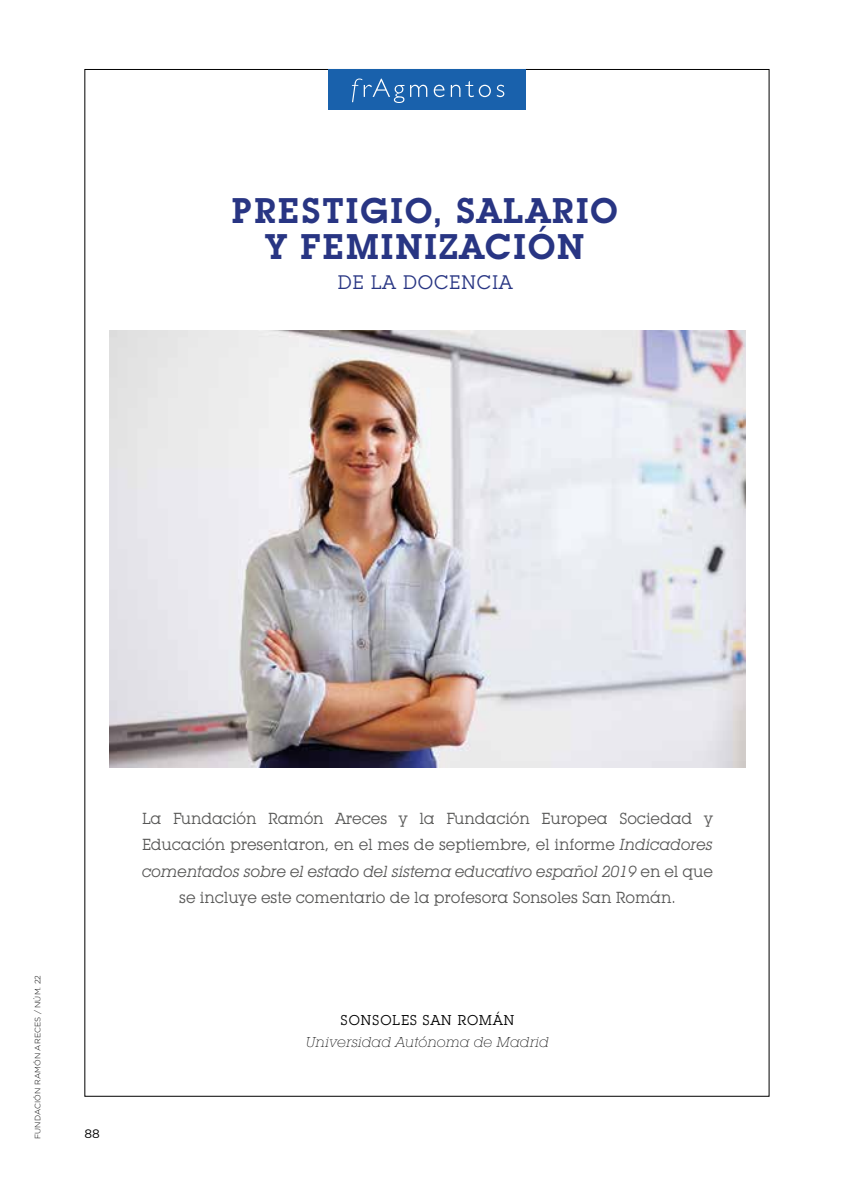
<style>
.page{position:relative;width:844px;height:1191px;background:#fff}
.page>*{position:absolute;margin:0;border:0;box-sizing:border-box;transform-origin:0 0}
.t1{font:600 35px/35.7px "Lubalin Graph IT Cby BT";letter-spacing:.04em;color:#283583;text-align:center}
.t2{font:19.25px "Lubalin Graph IT Cby BT";letter-spacing:.04em;color:#283583}
.t3{font:15.75px/26.2px "Lubalin Graph IT Cby BT";letter-spacing:-.005em;color:#575756;text-align:center}
.t4{font:14px "Lubalin Graph IT Cby BT Xtra Light Ob";letter-spacing:.01em;color:#000}
.t5{font:14px "Lubalin Graph IT Cby BT";letter-spacing:.05em;color:#000}
.t6{font:12.25px "Gotham";color:#000}
.t7{font:300 7.88px "Gotham";letter-spacing:.01em;color:#000}
.s1{font-style:italic}
</style>
<div class="page">
<div style="left:328px;top:69px;width:197px;height:41px;background:#1961ac"></div>
<svg style="left:352px;top:79px;width:52px;height:24px"></svg>
<svg style="left:410px;top:85px;width:17px;height:12px"></svg>
<svg style="left:433px;top:85px;width:11px;height:12px"></svg>
<svg style="left:450px;top:81px;width:40px;height:16px"></svg>
<svg style="left:496px;top:85px;width:8px;height:12px"></svg>
<img style="left:109px;top:330px;width:636px;height:437px">
<h1 class="t1" style="left:231px;top:192px;width:388px">PRESTIGIO, SALARIO<br>Y FEMINIZACIÓN</h1>
<p class="t2" style="left:337px;top:270px;width:176px">DE LA DOCENCIA</p>
<p class="t7" style="left:33px;top:1138px;width:165px;rotate:-90deg">FUNDACIÓN RAMÓN ARECES / NÚM. 22</p>
<p class="t6" style="left:84px;top:1126px;width:17px">88</p>
<p class="t3" style="left:142px;top:805px;width:572px">La Fundación Ramón Areces y la Fundación Europea Sociedad y Educación presentaron, en el mes de septiembre, el informe <span class="s1">Indicadores comentados sobre el estado del sistema educativo español 2019</span> en el que se incluye este comentario de la profesora Sonsoles San Román.</p>
<p class="t5" style="left:340px;top:1011px;width:175px">SONSOLES SAN ROMÁN</p>
<p class="t4" style="left:306px;top:1033px;width:245px">Universidad Autónoma de Madrid</p>
</div>
